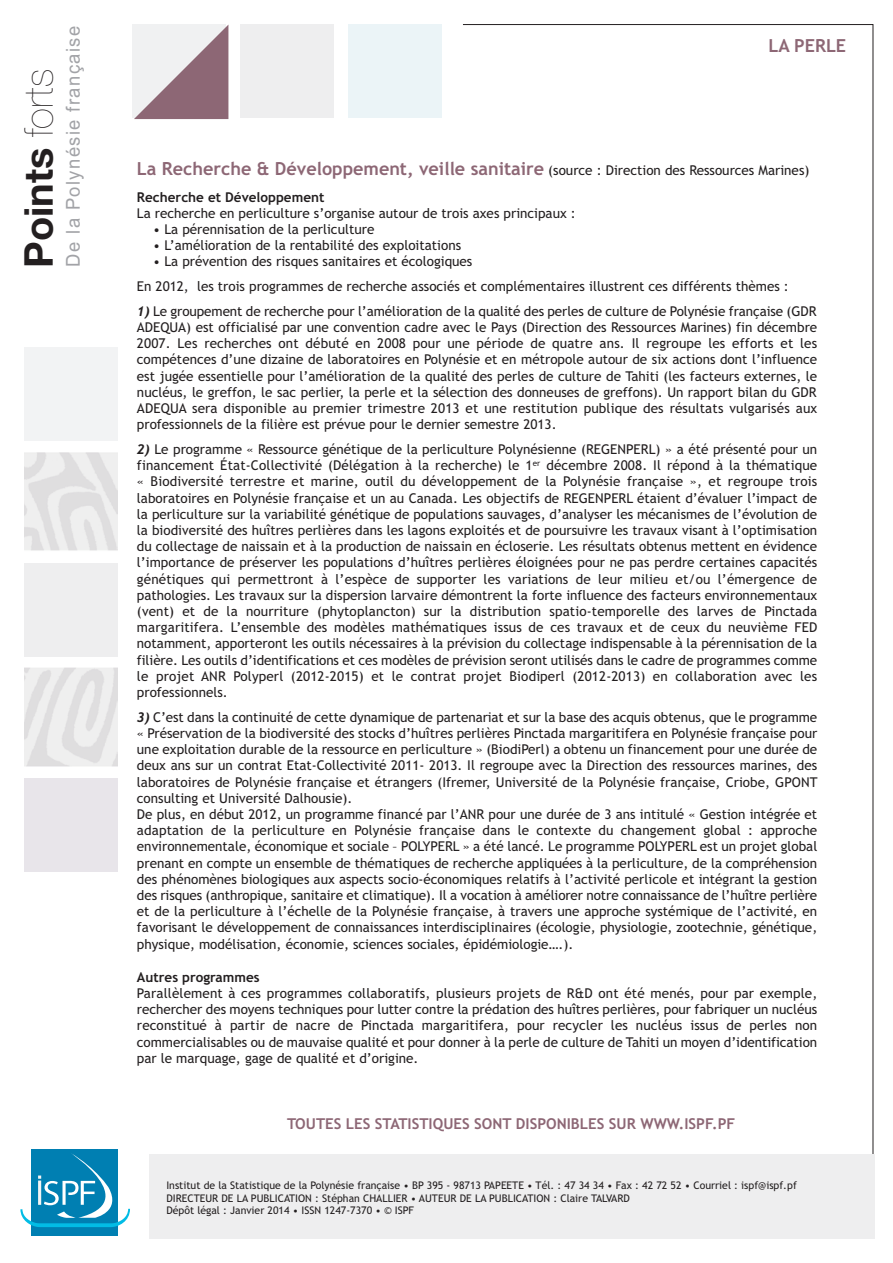
<style>
.page{position:relative;width:893px;height:1263px;background:#fff}
.page>*{position:absolute;margin:0;border:0;box-sizing:border-box;transform-origin:0 0}
.t1{font:700 39.75px "Helvetica Neue";color:#231f20}
.t2{font:19.2px "Arial";letter-spacing:.075em;color:#a2a3a7;scale:.96 1}
.t3{font:700 18px "Trebuchet MS";color:#8d6775}
.t4{font:700 15px "Trebuchet MS";color:#8d6775}
.t5{font:13.5px/16.2px "Trebuchet MS";color:#231f20;text-align:justify}
.t6{font:700 13.5px "Trebuchet MS";color:#231f20}
.t7{font:10.5px/12.6px "Trebuchet MS";color:#231f20}
.s1{font-weight:200}
.s2{font-weight:400;font-size:13.5px;color:#231f20}
.s3{font-family:"Trebuchet";font-weight:700;font-style:italic}
</style>
<div class="page">
<div style="left:240px;top:25px;width:94px;height:93px;background:#eeeeef"></div>
<div style="left:132px;top:25px;width:94px;height:93px;background:#f0f1f2"></div>
<div style="left:348px;top:25px;width:94px;height:93px;background:#ebf4f7"></div>
<div style="left:24px;top:347px;width:94px;height:94px;background:#f2f3f4"></div>
<div style="left:24px;top:563px;width:94px;height:93px;background:#eeeeef"></div>
<div style="left:24px;top:778px;width:94px;height:94px;background:#e8e5ea"></div>
<div style="left:32px;top:1149px;width:86px;height:87px;background:#007fb2"></div>
<svg style="left:20px;top:1152px;width:110px;height:75px"></svg>
<div style="left:149px;top:1154px;width:725px;height:84px;background:#eeeeef"></div>
<svg style="left:134px;top:25px;width:94px;height:94px"></svg>
<img style="left:25px;top:452px;width:93px;height:99px">
<img style="left:25px;top:667px;width:93px;height:99px">
<h1 class="t1" style="left:14px;top:268px;width:201px;rotate:-90deg">Points <span class="s1">forts</span></h1>
<h2 class="t2" style="left:60px;top:267px;width:252px;rotate:-90deg">De la Polynésie française</h2>
<h3 class="t3" style="left:768px;top:35px;width:79px">LA PERLE</h3>
<h3 class="t3" style="left:137px;top:158px;width:674px">La Recherche &amp; Développement, veille sanitaire <span class="s2">(source : Direction des Ressources Marines)</span></h3>
<p class="t6" style="left:137px;top:189px;width:189px">Recherche et Développement</p>
<p class="t5" style="left:137px;top:205px;width:440px">La recherche en perliculture s’organise autour de trois axes principaux :</p>
<p class="t5" style="left:153px;top:221px;width:223px">• La pérennisation de la perliculture</p>
<p class="t5" style="left:153px;top:237px;width:309px">• L’amélioration de la rentabilité des exploitations</p>
<p class="t5" style="left:137px;top:249px;width:653px;line-height:24.8px;text-indent:16px">• La prévention des risques sanitaires et écologiques<br>En 2012, les trois programmes de recherche associés et complémentaires illustrent ces différents thèmes :</p>
<p class="t5" style="left:137px;top:303px;width:682px"><span class="s3">1)</span> Le groupement de recherche pour l’amélioration de la qualité des perles de culture de Polynésie française (GDR ADEQUA) est officialisé par une convention cadre avec le Pays (Direction des Ressources Marines) fin décembre 2007. Les recherches ont débuté en 2008 pour une période de quatre ans. Il regroupe les efforts et les compétences d’une dizaine de laboratoires en Polynésie et en métropole autour de six actions dont l’influence est jugée essentielle pour l’amélioration de la qualité des perles de culture de Tahiti (les facteurs externes, le nucléus, le greffon, le sac perlier, la perle et la sélection des donneuses de greffons). Un rapport bilan du GDR ADEQUA sera disponible au premier trimestre 2013 et une restitution publique des résultats vulgarisés aux professionnels de la filière est prévue pour le dernier semestre 2013.</p>
<p class="t5" style="left:137px;top:441px;width:682px"><span class="s3">2)</span> Le programme « Ressource génétique de la perliculture Polynésienne (REGENPERL) » a été présenté pour un financement État-Collectivité (Délégation à la recherche) le 1<sup>er</sup> décembre 2008. Il répond à la thématique « Biodiversité terrestre et marine, outil du développement de la Polynésie française », et regroupe trois laboratoires en Polynésie française et un au Canada. Les objectifs de REGENPERL étaient d’évaluer l’impact de la perliculture sur la variabilité génétique de populations sauvages, d’analyser les mécanismes de l’évolution de la biodiversité des huîtres perlières dans les lagons exploités et de poursuivre les travaux visant à l’optimisation du collectage de naissain et à la production de naissain en écloserie. Les résultats obtenus mettent en évidence l’importance de préserver les populations d’huîtres perlières éloignées pour ne pas perdre certaines capacités génétiques qui permettront à l’espèce de supporter les variations de leur milieu et/ou l’émergence de pathologies. Les travaux sur la dispersion larvaire démontrent la forte influence des facteurs environnementaux (vent) et de la nourriture (phytoplancton) sur la distribution spatio-temporelle des larves de Pinctada margaritifera. L’ensemble des modèles mathématiques issus de ces travaux et de ceux du neuvième FED notamment, apporteront les outils nécessaires à la prévision du collectage indispensable à la pérennisation de la filière. Les outils d’identifications et ces modèles de prévision seront utilisés dans le cadre de programmes comme le projet ANR Polyperl (2012-2015) et le contrat projet Biodiperl (2012-2013) en collaboration avec les professionnels.</p>
<p class="t5" style="left:137px;top:709px;width:682px;text-align:left"><span class="s3">3)</span> C’est dans la continuité de cette dynamique de partenariat et sur la base des acquis obtenus, que le programme « Préservation de la biodiversité des stocks d’huîtres perlières Pinctada margaritifera en Polynésie française pour une exploitation durable de la ressource en perliculture » (BiodiPerl) a obtenu un financement pour une durée de deux ans sur un contrat Etat-Collectivité 2011- 2013. Il regroupe avec la Direction des ressources marines, des laboratoires de Polynésie française et étrangers (Ifremer, Université de la Polynésie française, Criobe, GPONT consulting et Université Dalhousie).<br>De plus, en début 2012, un programme financé par l’ANR pour une durée de 3 ans intitulé « Gestion intégrée et adaptation de la perliculture en Polynésie française dans le contexte du changement global : approche environnementale, économique et sociale – POLYPERL » a été lancé. Le programme POLYPERL est un projet global prenant en compte un ensemble de thématiques de recherche appliquées à la perliculture, de la compréhension des phénomènes biologiques aux aspects socio-économiques relatifs à l’activité perlicole et intégrant la gestion des risques (anthropique, sanitaire et climatique). Il a vocation à améliorer notre connaissance de l’huître perlière et de la perliculture à l’échelle de la Polynésie française, à travers une approche systémique de l’activité, en favorisant le développement de connaissances interdisciplinaires (écologie, physiologie, zootechnie, génétique, physique, modélisation, économie, sciences sociales, épidémiologie….).</p>
<p class="t6" style="left:137px;top:969px;width:124px">Autres programmes</p>
<p class="t5" style="left:137px;top:985px;width:682px">Parallèlement à ces programmes collaboratifs, plusieurs projets de R&amp;D ont été menés, pour par exemple, rechercher des moyens techniques pour lutter contre la prédation des huîtres perlières, pour fabriquer un nucléus reconstitué à partir de nacre de Pinctada margaritifera, pour recycler les nucléus issus de perles non commercialisables ou de mauvaise qualité et pour donner à la perle de culture de Tahiti un moyen d’identification par le marquage, gage de qualité et d’origine.</p>
<p class="t4" style="left:287px;top:1115px;width:450px">TOUTES LES STATISTIQUES SONT DISPONIBLES SUR WWW.ISPF.PF</p>
<p class="t7" style="left:166px;top:1179px;width:632px">Institut de la Statistique de la Polynésie française • BP 395 - 98713 PAPEETE • Tél. : 47 34 34 • Fax : 42 72 52 • Courriel : ispf@ispf.pf<br>DIRECTEUR DE LA PUBLICATION : Stéphan CHALLIER • AUTEUR DE LA PUBLICATION : Claire TALVARD<br>Dépôt légal : Janvier 2014 • ISSN 1247-7370 • © ISPF</p>
</div>
